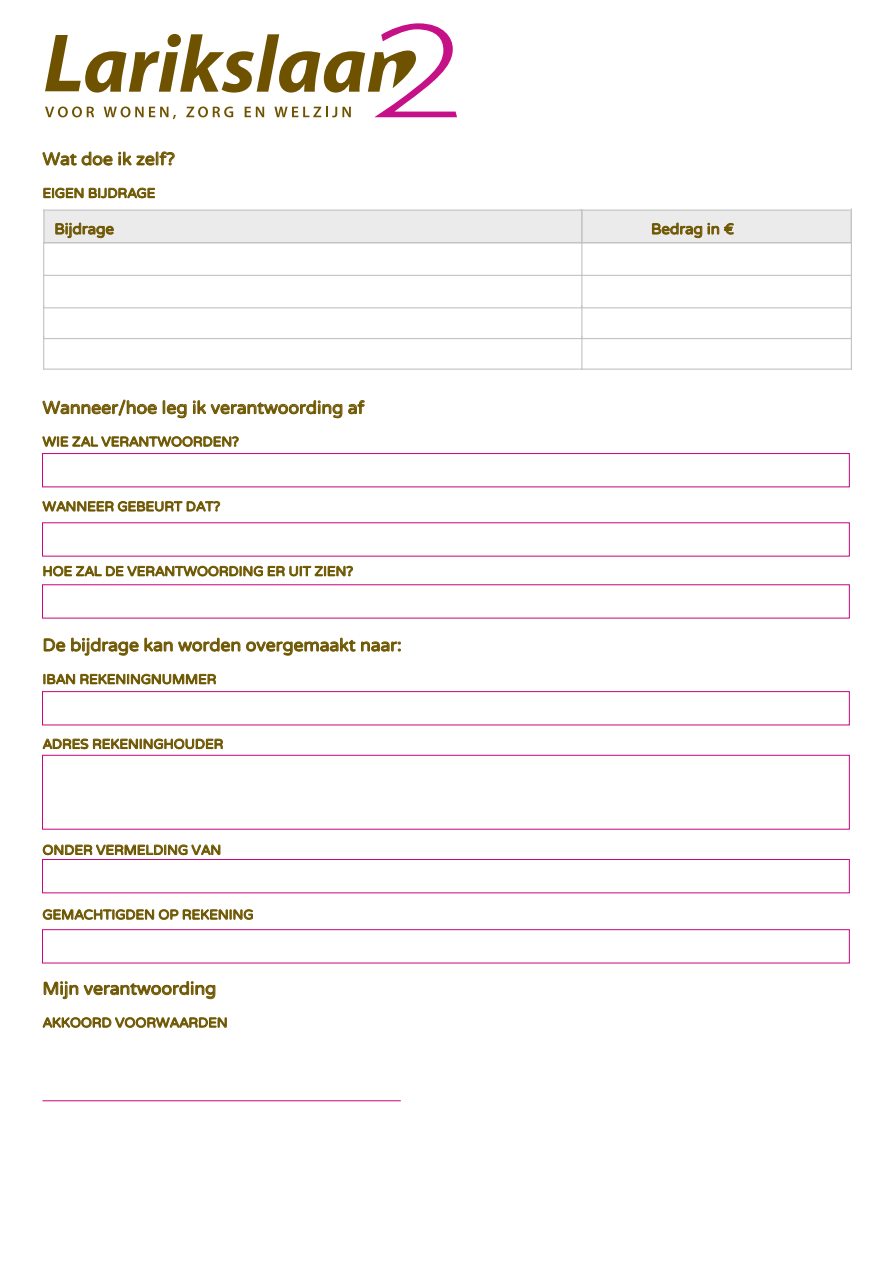
<style>
.page{position:relative;width:893px;height:1263px;background:#fff}
.page>*{position:absolute;margin:0;border:0;box-sizing:border-box;transform-origin:0 0}
.t1{font:17.55px "Varela Round";color:#6e5600}
.t2{font:15px "Varela Round";color:#6e5600}
.t3{font:13.5px "Varela Round";color:#6e5600}
</style>
<div class="page">
<div style="left:582px;top:210px;width:269px;height:33px;background:#ebebeb"></div>
<div style="left:44px;top:210px;width:538px;height:33px;background:#ebebeb"></div>
<hr style="left:43px;top:243px;width:1px;height:32px;background:#c3c3c3">
<hr style="left:44px;top:275px;width:538px;height:1px;background:#c3c3c3">
<hr style="left:44px;top:242px;width:538px;height:1px;background:#c3c3c3">
<hr style="left:581px;top:243px;width:1px;height:32px;background:#c3c3c3">
<hr style="left:582px;top:275px;width:269px;height:1px;background:#c3c3c3">
<hr style="left:851px;top:243px;width:1px;height:32px;background:#c3c3c3">
<hr style="left:43px;top:275px;width:1px;height:33px;background:#c3c3c3">
<hr style="left:44px;top:307px;width:538px;height:1px;background:#c3c3c3">
<hr style="left:581px;top:275px;width:1px;height:33px;background:#c3c3c3">
<hr style="left:582px;top:307px;width:269px;height:1px;background:#c3c3c3">
<hr style="left:851px;top:275px;width:1px;height:33px;background:#c3c3c3">
<hr style="left:43px;top:306px;width:1px;height:33px;background:#c3c3c3">
<hr style="left:44px;top:338px;width:538px;height:1px;background:#c3c3c3">
<hr style="left:581px;top:306px;width:1px;height:33px;background:#c3c3c3">
<hr style="left:582px;top:338px;width:269px;height:1px;background:#c3c3c3">
<hr style="left:851px;top:306px;width:1px;height:33px;background:#c3c3c3">
<hr style="left:43px;top:336px;width:1px;height:33px;background:#c3c3c3">
<hr style="left:44px;top:369px;width:538px;height:1px;background:#c3c3c3">
<hr style="left:581px;top:336px;width:1px;height:33px;background:#c3c3c3">
<hr style="left:582px;top:369px;width:269px;height:1px;background:#c3c3c3">
<hr style="left:851px;top:336px;width:1px;height:33px;background:#c3c3c3">
<hr style="left:582px;top:242px;width:269px;height:1px;background:#c3c3c3">
<hr style="left:43px;top:210px;width:2px;height:33px;background:#c3c3c3">
<hr style="left:44px;top:210px;width:538px;height:1px;background:#c3c3c3">
<hr style="left:851px;top:210px;width:1px;height:33px;background:#c3c3c3">
<hr style="left:580px;top:210px;width:270px;height:1px;background:#c3c3c3">
<svg style="left:42px;top:151px;width:133px;height:15px"></svg>
<svg style="left:43px;top:187px;width:112px;height:12px"></svg>
<svg style="left:55px;top:222px;width:59px;height:16px"></svg>
<svg style="left:652px;top:222px;width:82px;height:16px"></svg>
<svg style="left:45px;top:23px;width:412px;height:96px"></svg>
<hr style="left:851px;top:209px;width:1px;height:33px;background:#c3c3c3">
<hr style="left:581px;top:210px;width:1px;height:33px;background:#c3c3c3">
<svg style="left:42px;top:399px;width:323px;height:19px"></svg>
<svg style="left:42px;top:436px;width:197px;height:11px"></svg>
<svg style="left:42px;top:501px;width:178px;height:11px"></svg>
<svg style="left:43px;top:565px;width:310px;height:12px"></svg>
<svg style="left:43px;top:637px;width:358px;height:19px"></svg>
<svg style="left:43px;top:673px;width:173px;height:12px"></svg>
<svg style="left:43px;top:738px;width:180px;height:12px"></svg>
<svg style="left:43px;top:844px;width:178px;height:12px"></svg>
<svg style="left:43px;top:909px;width:210px;height:11px"></svg>
<svg style="left:43px;top:981px;width:173px;height:18px"></svg>
<svg style="left:43px;top:1017px;width:184px;height:11px"></svg>
<div style="left:42px;top:691px;width:808px;height:34px;border:1px solid #c8047c"></div>
<div style="left:42px;top:453px;width:808px;height:34px;border:1px solid #c8047c"></div>
<div style="left:42px;top:859px;width:808px;height:34px;border:1px solid #c8047c"></div>
<div style="left:42px;top:929px;width:808px;height:34px;border:1px solid #c8047c"></div>
<hr style="left:43px;top:1100px;width:358px;height:1px;background:#c8047c">
<div style="left:42px;top:755px;width:808px;height:74px;border:1px solid #c8047c"></div>
<p class="t1" style="left:43px;top:147px;width:134px">Wat doe ik zelf?</p>
<p class="t3" style="left:43px;top:184px;width:114px">EIGEN BIJDRAGE</p>
<p class="t2" style="left:54px;top:219px;width:61px">Bijdrage</p>
<p class="t2" style="left:651px;top:219px;width:85px">Bedrag in €</p>
<p class="t1" style="left:43px;top:395px;width:323px">Wanneer/hoe leg ik verantwoording af</p>
<p class="t3" style="left:43px;top:432px;width:198px">WIE ZAL VERANTWOORDEN?</p>
<p class="t3" style="left:43px;top:497px;width:179px">WANNEER GEBEURT DAT?</p>
<p class="t3" style="left:43px;top:562px;width:312px">HOE ZAL DE VERANTWOORDING ER UIT ZIEN?</p>
<p class="t1" style="left:43px;top:633px;width:361px">De bijdrage kan worden overgemaakt naar:</p>
<p class="t3" style="left:43px;top:670px;width:175px">IBAN REKENINGNUMMER</p>
<p class="t3" style="left:43px;top:735px;width:182px">ADRES REKENINGHOUDER</p>
<p class="t3" style="left:43px;top:841px;width:180px">ONDER VERMELDING VAN</p>
<p class="t3" style="left:43px;top:905px;width:213px">GEMACHTIGDEN OP REKENING</p>
<p class="t1" style="left:43px;top:976px;width:175px">Mijn verantwoording</p>
<p class="t3" style="left:43px;top:1013px;width:187px">AKKOORD VOORWAARDEN</p>
</div>
